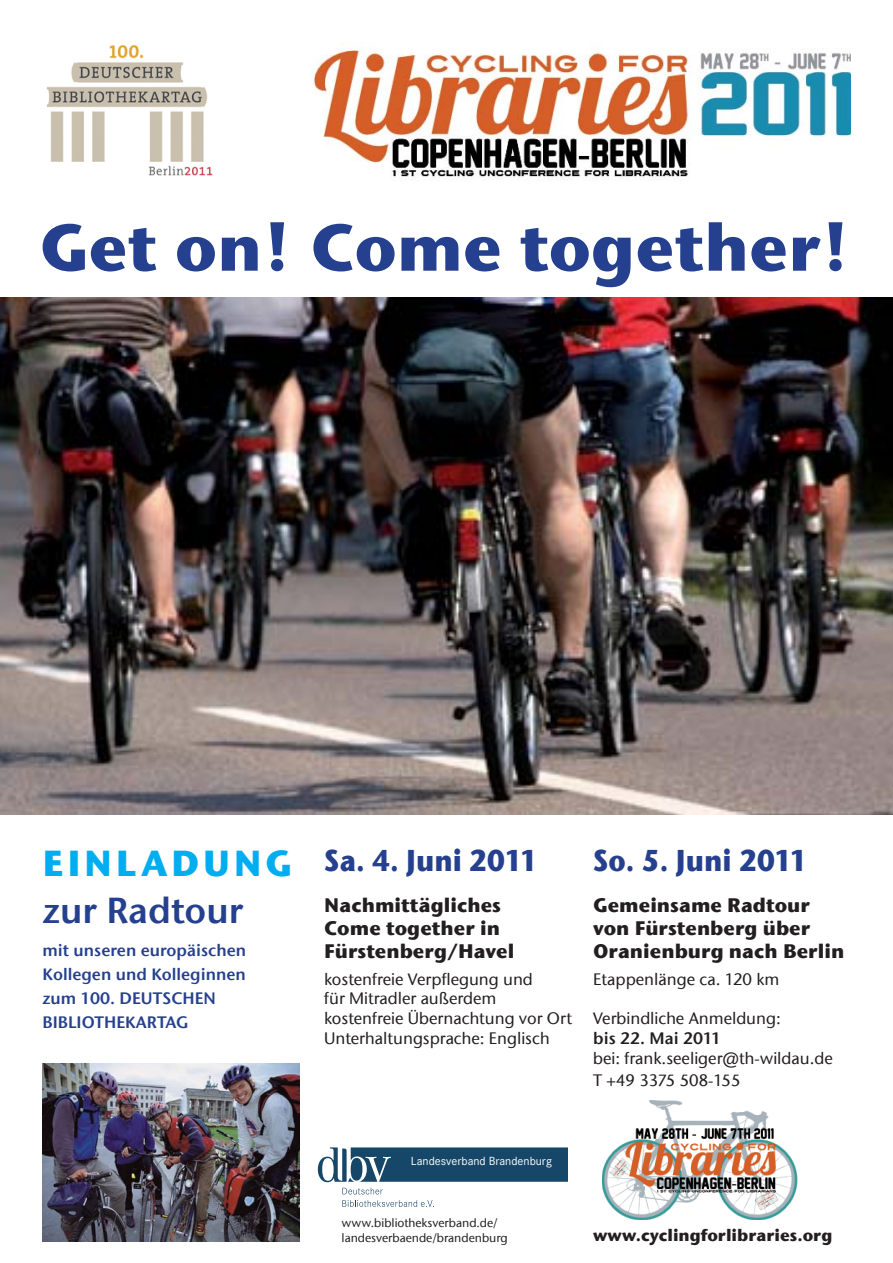
<style>
.page{position:relative;width:893px;height:1263px;background:#fff}
.page>*{position:absolute;margin:0;border:0;box-sizing:border-box;transform-origin:0 0}
.t1{font:700 66px "ITC Stone Sans Com";color:#25408e}
.t2{font:36px "ITC Stone Sans Com Semi";color:#25408e}
.t3{font:700 36px "ITC Stone Sans Com";letter-spacing:.1em;color:#00aeef}
.t4{font:700 30px "ITC Stone Sans Com";color:#25408e;scale:.9 1}
.t5{font:700 19.5px/23.4px "ITC Stone Sans Com";color:#231f20}
.t6{font:500 16.5px/19.8px "ITC Stone Sans Com";color:#231f20}
.t7{font:16.5px/24px "ITC Stone Sans Com Semi";color:#25408e}
.t8{font:700 16.5px "ITC Stone Sans Com";color:#231f20}
.t9{font:16.5px "ITC Stone Sans Com Semi";color:#231f20}
.t10{font:500 12px/14.4px "ITC Stone Sans Com";color:#231f20}
.t11{font:11.55px "Corporate SBQ";color:#fff}
</style>
<div class="page">
<img style="left:43px;top:1063px;width:257px;height:179px">
<svg style="left:318px;top:1147px;width:249px;height:35px;background:#345f7b"></svg>
<svg style="left:342px;top:1188px;width:41px;height:6px"></svg>
<svg style="left:342px;top:1200px;width:92px;height:7px"></svg>
<img style="left:314px;top:45px;width:536px;height:136px">
<img style="left:46px;top:45px;width:167px;height:131px">
<img style="left:603px;top:1100px;width:195px;height:119px">
<img style="left:0;top:298px;width:893px;height:516px">
<h1 class="t1" style="left:39px;top:208px;width:813px">Get on! Come together!</h1>
<h2 class="t3" style="left:43px;top:842px;width:251px">EINLADUNG</h2>
<h2 class="t2" style="left:43px;top:889px;width:202px">zur Radtour</h2>
<p class="t7" style="left:43px;top:938px;width:205px">mit unseren europäischen<br>Kollegen und Kolleginnen zum 100. DEUTSCHEN<br>BIBLIOTHEKARTAG</p>
<h3 class="t4" style="left:324px;top:842px;width:239px">Sa. 4. Juni 2011</h3>
<p class="t5" style="left:324px;top:893px;width:192px">Nachmittägliches<br>Come together in<br>Fürstenberg/Havel</p>
<p class="t6" style="left:324px;top:969px;width:249px">kostenfreie Verpflegung und<br>für Mitradler außerdem kostenfreie Übernachtung vor Ort<br>Unterhaltungsprache: Englisch</p>
<h3 class="t4" style="left:593px;top:842px;width:240px">So. 5. Juni 2011</h3>
<p class="t5" style="left:593px;top:893px;width:253px">Gemeinsame Radtour von Fürstenberg über<br>Oranienburg nach Berlin</p>
<p class="t6" style="left:593px;top:969px;width:188px">Etappenlänge ca. 120 km</p>
<p class="t6" style="left:593px;top:1008px;width:189px">Verbindliche Anmeldung:</p>
<p class="t9" style="left:593px;top:1028px;width:130px">bis 22. Mai 2011</p>
<p class="t6" style="left:593px;top:1047px;width:241px;line-height:22.5px">bei: frank.seeliger@th-wildau.de<br>T +49 3375 508-155</p>
<p class="t11" style="left:411px;top:1157px;width:142px">Landesverband Brandenburg</p>
<p class="t10" style="left:342px;top:1216px;width:168px">www.bibliotheksverband.de/ landesverbaende/brandenburg</p>
<p class="t8" style="left:593px;top:1225px;width:241px">www.cyclingforlibraries.org</p>
</div>
